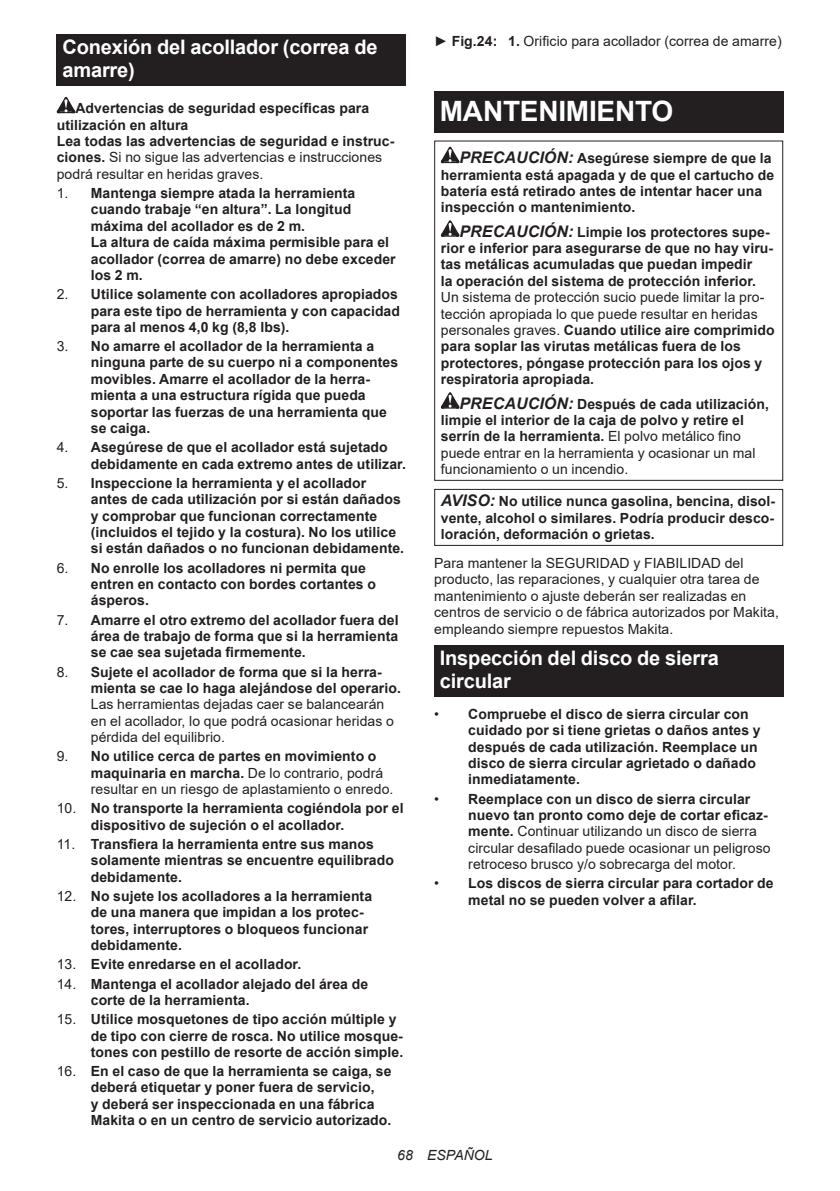
<style>
.page{position:relative;width:840px;height:1191px;background:#fff}
.page>*{position:absolute;margin:0;border:0;box-sizing:border-box;transform-origin:0 0}
.t1{font:700 28px "Arial";letter-spacing:-.01em;color:#fff}
.t2{font:700 20px/23.4px "Arial";letter-spacing:-.01em;color:#fff}
.t3{font:700 14px/16.4px "Arial";letter-spacing:.005em;color:#231f20}
.t4{font:14px/16.4px "Arial";letter-spacing:.005em;color:#231f20}
.t5{font:italic 14px "Arial";letter-spacing:.005em;color:#231f20}
.s1{font-weight:400}
.s2{font-weight:700}
.s3{font-style:italic;font-size:16px}
</style>
<div class="page">
<div style="left:57px;top:34px;width:348px;height:52px;background:#231f20"></div>
<svg style="left:57px;top:97px;width:18px;height:16px"></svg>
<div style="left:434px;top:91px;width:348px;height:41px;background:#231f20"></div>
<svg style="left:440px;top:147px;width:19px;height:16px"></svg>
<svg style="left:440px;top:220px;width:19px;height:17px"></svg>
<svg style="left:440px;top:392px;width:19px;height:16px"></svg>
<div style="left:434px;top:140px;width:348px;height:341px;border:1px solid #231f20"></div>
<div style="left:434px;top:489px;width:348px;height:57px;border:1px solid #231f20"></div>
<div style="left:434px;top:645px;width:348px;height:52px;background:#231f20"></div>
<h2 class="t2" style="left:62px;top:36px;width:316px">Conexión del acollador (correa de amarre)</h2>
<p class="t3" style="left:57px;top:100px;width:339px;text-indent:19px">Advertencias de seguridad específicas para utilización en altura<br>Lea todas las advertencias de seguridad e instruc&shy;ciones. <span class="s1">Si no sigue las advertencias e instrucciones podrá resultar en heridas graves.</span></p>
<p class="t3" style="left:91px;top:185px;width:306px;text-indent:-34px"><span class="s1">1.</span> Mantenga siempre atada la herramienta cuando trabaje “en altura”. La longitud máxima del acollador es de 2 m.<br>La altura de caída máxima permisible para el acollador (correa de amarre) no debe exceder los 2 m.</p>
<p class="t3" style="left:91px;top:286px;width:310px;text-indent:-34px"><span class="s1">2.</span> Utilice solamente con acolladores apropiados para este tipo de herramienta y con capacidad para al menos 4,0 kg (8,8 lbs).</p>
<p class="t3" style="left:91px;top:338px;width:309px;text-indent:-34px"><span class="s1">3.</span> No amarre el acollador de la herramienta a ninguna parte de su cuerpo ni a componentes movibles. Amarre el acollador de la herra&shy;mienta a una estructura rígida que pueda soportar las fuerzas de una herramienta que se caiga.</p>
<p class="t3" style="left:91px;top:439px;width:316px;text-indent:-34px"><span class="s1">4.</span> Asegúrese de que el acollador está sujetado debidamente en cada extremo antes de utilizar.</p>
<p class="t3" style="left:91px;top:475px;width:315px;text-indent:-34px"><span class="s1">5.</span> Inspeccione la herramienta y el acollador antes de cada utilización por si están dañados y comprobar que funcionan correctamente (incluidos el tejido y la costura). No los utilice si están dañados o no funcionan debidamente.</p>
<p class="t3" style="left:91px;top:559px;width:286px;text-indent:-34px"><span class="s1">6.</span> No enrolle los acolladores ni permita que entren en contacto con bordes cortantes o ásperos.</p>
<p class="t3" style="left:91px;top:611px;width:309px;text-align:justify;text-indent:-34px"><span class="s1">7.</span> Amarre el otro extremo del acollador fuera del área de trabajo de forma que si la herramienta se cae sea sujetada firmemente.</p>
<p class="t3" style="left:91px;top:663px;width:311px;text-indent:-34px"><span class="s1">8.</span> Sujete el acollador de forma que si la herra&shy;mienta se cae lo haga alejándose del operario.</p>
<p class="t4" style="left:91px;top:696px;width:304px">Las herramientas dejadas caer se balancearán en el acollador, lo que podrá ocasionar heridas o pérdida del equilibrio.</p>
<p class="t4" style="left:91px;top:748px;width:304px;text-indent:-34px">9. <span class="s2">No utilice cerca de partes en movimiento o maquinaria en marcha.</span> De lo contrario, podrá resultar en un riesgo de aplastamiento o enredo.</p>
<p class="t3" style="left:91px;top:800px;width:314px;text-indent:-34px"><span class="s1">10.</span> No transporte la herramienta cogiéndola por el dispositivo de sujeción o el acollador.</p>
<p class="t3" style="left:91px;top:836px;width:304px;text-indent:-34px"><span class="s1">11.</span> Transfiera la herramienta entre sus manos solamente mientras se encuentre equilibrado debidamente.</p>
<p class="t3" style="left:91px;top:888px;width:283px;text-indent:-34px"><span class="s1">12.</span> No sujete los acolladores a la herramienta de una manera que impidan a los protec&shy;tores, interruptores o bloqueos funcionar debidamente.</p>
<p class="t3" style="left:57px;top:956px;width:246px"><span class="s1">13.</span> Evite enredarse en el acollador.</p>
<p class="t3" style="left:91px;top:975px;width:279px;text-indent:-34px"><span class="s1">14.</span> Mantenga el acollador alejado del área de corte de la herramienta.</p>
<p class="t3" style="left:91px;top:1011px;width:314px;text-indent:-34px"><span class="s1">15.</span> Utilice mosquetones de tipo acción múltiple y de tipo con cierre de rosca. No utilice mosque&shy;tones con pestillo de resorte de acción simple.</p>
<p class="t3" style="left:91px;top:1063px;width:302px;text-indent:-34px"><span class="s1">16.</span> En el caso de que la herramienta se caiga, se deberá etiquetar y poner fuera de servicio,<br>y deberá ser inspeccionada en una fábrica Makita o en un centro de servicio autorizado.</p>
<p class="t4" style="left:434px;top:33px;width:349px">► <span class="s2">Fig.24: 1.</span> Orificio para acollador (correa de amarre)</p>
<h1 class="t1" style="left:439px;top:92px;width:235px">MANTENIMIENTO</h1>
<p class="t3" style="left:440px;top:150px;width:334px;text-indent:19px"><span class="s3">PRECAUCIÓN:</span> Asegúrese siempre de que la herramienta está apagada y de que el cartucho de batería está retirado antes de intentar hacer una inspección o mantenimiento.</p>
<p class="t3" style="left:440px;top:224px;width:333px;text-indent:19px"><span class="s3">PRECAUCIÓN:</span> Limpie los protectores supe&shy;rior e inferior para asegurarse de que no hay viru&shy;tas metálicas acumuladas que puedan impedir<br>la operación del sistema de protección inferior.</p>
<p class="t3" style="left:440px;top:289px;width:335px"><span class="s1">Un sistema de protección sucio puede limitar la pro&shy;tección apropiada lo que puede resultar en heridas personales graves.</span> Cuando utilice aire comprimido para soplar las virutas metálicas fuera de los protectores, póngase protección para los ojos y respiratoria apropiada.</p>
<p class="t3" style="left:440px;top:396px;width:329px;text-indent:19px"><span class="s3">PRECAUCIÓN:</span> Después de cada utilización, limpie el interior de la caja de polvo y retire el serrín de la herramienta. <span class="s1">El polvo metálico fino puede entrar en la herramienta y ocasionar un mal funcionamiento o un incendio.</span></p>
<p class="t3" style="left:440px;top:493px;width:335px;text-align:justify"><span class="s3">AVISO:</span> No utilice nunca gasolina, bencina, disol&shy;vente, alcohol o similares. Podría producir desco&shy;loración, deformación o grietas.</p>
<p class="t4" style="left:434px;top:555px;width:346px">Para mantener la SEGURIDAD y FIABILIDAD del producto, las reparaciones, y cualquier otra tarea de mantenimiento o ajuste deberán ser realizadas en centros de servicio o de fábrica autorizados por Makita, empleando siempre repuestos Makita.</p>
<h2 class="t2" style="left:439px;top:646px;width:280px">Inspección del disco de sierra circular</h2>
<p class="t3" style="left:468px;top:706px;width:294px;text-indent:-34px"><span class="s1">•</span> Compruebe el disco de sierra circular con cuidado por si tiene grietas o daños antes y después de cada utilización. Reemplace un disco de sierra circular agrietado o dañado inmediatamente.</p>
<p class="t4" style="left:468px;top:790px;width:304px;text-indent:-34px">• <span class="s2">Reemplace con un disco de sierra circular nuevo tan pronto como deje de cortar eficaz&shy;mente.</span> Continuar utilizando un disco de sierra circular desafilado puede ocasionar un peligroso retroceso brusco y/o sobrecarga del motor.</p>
<p class="t3" style="left:468px;top:875px;width:307px;text-indent:-34px"><span class="s1">•</span> Los discos de sierra circular para cortador de metal no se pueden volver a afilar.</p>
<p class="t5" style="left:397px;top:1146px;width:97px">68 ESPAÑOL</p>
</div>
